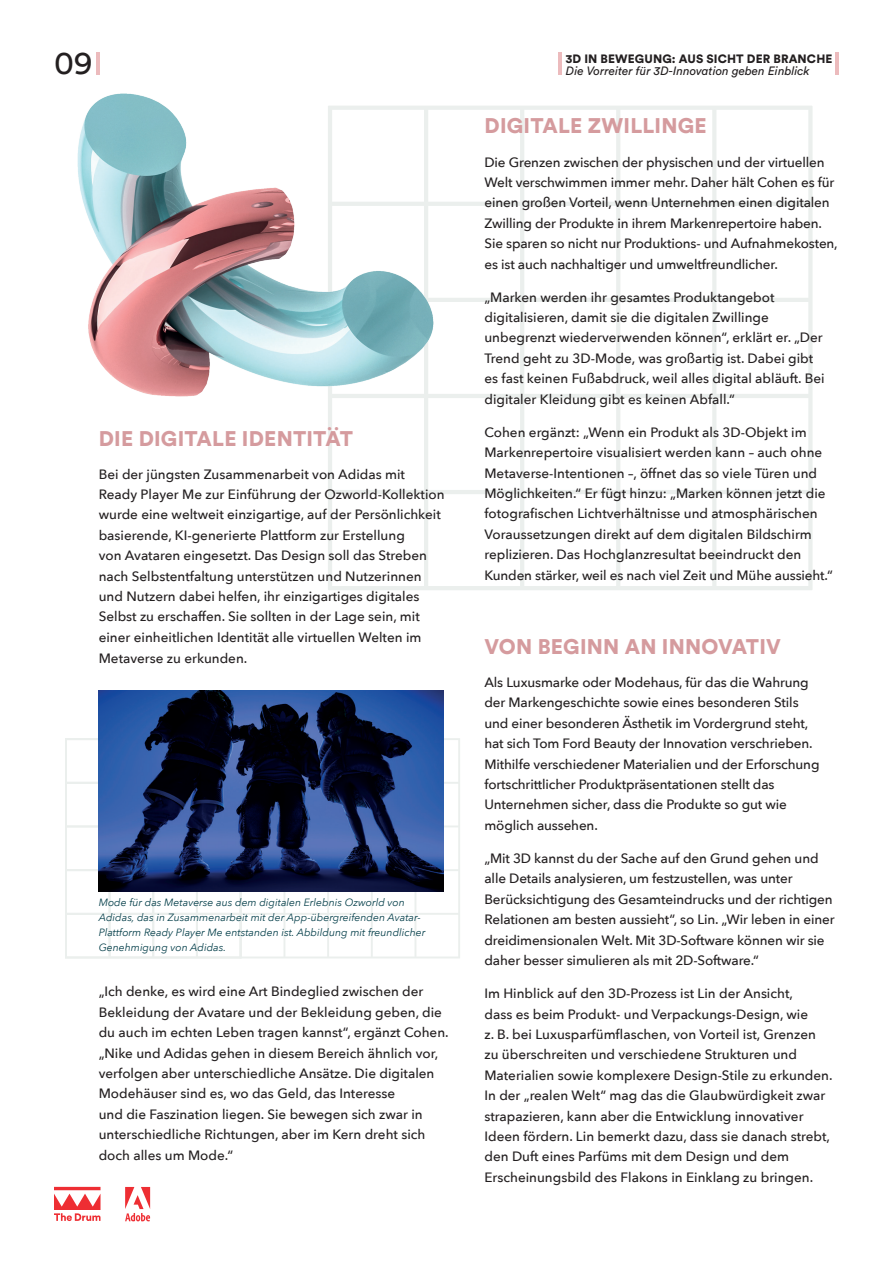
<style>
.page{position:relative;width:893px;height:1263px;background:#fff}
.page>*{position:absolute;margin:0;border:0;box-sizing:border-box;transform-origin:0 0}
.t1{font:32.4px "Circular Std";color:#231f20}
.t2{font:900 21px "Circular Std";letter-spacing:.01em;color:#d59b9e}
.t3{font:500 13.5px/20.4px "Avenir Next";color:#231f20}
.t4{font:italic 12px "Circular Std";color:#231f20}
.t5{font:900 12px "Circular Std";letter-spacing:.01em;color:#231f20}
.t6{font:italic 10.5px/15px "Avenir Next";color:#06404b}
</style>
<div class="page">
<svg style="left:65px;top:738px;width:175px;height:220px"></svg>
<svg style="left:240px;top:738px;width:220px;height:220px"></svg>
<svg style="left:328px;top:106px;width:484px;height:484px"></svg>
<svg style="left:54px;top:1187px;width:47px;height:34px"></svg>
<svg style="left:125px;top:1187px;width:25px;height:34px"></svg>
<hr style="left:836px;top:53px;width:3px;height:22px;background:#ecbbbd">
<hr style="left:97px;top:53px;width:3px;height:22px;background:#ecbbbd">
<hr style="left:558px;top:53px;width:3px;height:22px;background:#ecbbbd">
<img style="left:78px;top:94px;width:356px;height:302px">
<img style="left:99px;top:690px;width:344px;height:202px">
<h1 class="t1" style="left:54px;top:43px;width:40px">09</h1>
<p class="t5" style="left:566px;top:50px;width:268px">3D IN BEWEGUNG: AUS SICHT DER BRANCHE</p>
<p class="t4" style="left:566px;top:63px;width:245px">Die Vorreiter für 3D-Innovation geben Einblick</p>
<h2 class="t2" style="left:99px;top:424px;width:256px">DIE DIGITALE IDENTITÄT</h2>
<p class="t3" style="left:99px;top:463px;width:347px">Bei der jüngsten Zusammenarbeit von Adidas mit Ready Player Me zur Einführung der Ozworld-Kollektion wurde eine weltweit einzigartige, auf der Persönlichkeit basierende, KI-generierte Plattform zur Erstellung<br>von Avataren eingesetzt. Das Design soll das Streben nach Selbstentfaltung unterstützen und Nutzerinnen und Nutzern dabei helfen, ihr einzigartiges digitales Selbst zu erschaffen. Sie sollten in der Lage sein, mit einer einheitlichen Identität alle virtuellen Welten im Metaverse zu erkunden.</p>
<p class="t6" style="left:99px;top:895px;width:328px">Mode für das Metaverse aus dem digitalen Erlebnis Ozworld von Adidas, das in Zusammenarbeit mit der App-übergreifenden Avatar-Plattform Ready Player Me entstanden ist. Abbildung mit freundlicher Genehmigung von Adidas.</p>
<p class="t3" style="left:99px;top:981px;width:351px">„Ich denke, es wird eine Art Bindeglied zwischen der Bekleidung der Avatare und der Bekleidung geben, die du auch im echten Leben tragen kannst“, ergänzt Cohen. „Nike und Adidas gehen in diesem Bereich ähnlich vor, verfolgen aber unterschiedliche Ansätze. Die digitalen Modehäuser sind es, wo das Geld, das Interesse<br>und die Faszination liegen. Sie bewegen sich zwar in unterschiedliche Richtungen, aber im Kern dreht sich doch alles um Mode.“</p>
<h2 class="t2" style="left:485px;top:112px;width:224px">DIGITALE ZWILLINGE</h2>
<p class="t3" style="left:484px;top:151px;width:355px">Die Grenzen zwischen der physischen und der virtuellen Welt verschwimmen immer mehr. Daher hält Cohen es für einen großen Vorteil, wenn Unternehmen einen digitalen Zwilling der Produkte in ihrem Markenrepertoire haben.<br>Sie sparen so nicht nur Produktions- und Aufnahmekosten, es ist auch nachhaltiger und umweltfreundlicher.</p>
<p class="t3" style="left:484px;top:286px;width:342px">„Marken werden ihr gesamtes Produktangebot digitalisieren, damit sie die digitalen Zwillinge unbegrenzt wiederverwenden können“, erklärt er. „Der Trend geht zu 3D-Mode, was großartig ist. Dabei gibt es fast keinen Fußabdruck, weil alles digital abläuft. Bei digitaler Kleidung gibt es keinen Abfall.“</p>
<p class="t3" style="left:484px;top:421px;width:350px">Cohen ergänzt: „Wenn ein Produkt als 3D-Objekt im Markenrepertoire visualisiert werden kann – auch ohne Metaverse-Intentionen –, öffnet das so viele Türen und Möglichkeiten.“ Er fügt hinzu: „Marken können jetzt die fotografischen Lichtverhältnisse und atmosphärischen Voraussetzungen direkt auf dem digitalen Bildschirm replizieren. Das Hochglanzresultat beeindruckt den Kunden stärker, weil es nach viel Zeit und Mühe aussieht.“</p>
<h2 class="t2" style="left:485px;top:632px;width:298px">VON BEGINN AN INNOVATIV</h2>
<p class="t3" style="left:484px;top:672px;width:337px">Als Luxusmarke oder Modehaus, für das die Wahrung der Markengeschichte sowie eines besonderen Stils und einer besonderen Ästhetik im Vordergrund steht, hat sich Tom Ford Beauty der Innovation verschrieben.<br>Mithilfe verschiedener Materialien und der Erforschung fortschrittlicher Produktpräsentationen stellt das Unternehmen sicher, dass die Produkte so gut wie möglich aussehen.</p>
<p class="t3" style="left:484px;top:847px;width:352px">„Mit 3D kannst du der Sache auf den Grund gehen und alle Details analysieren, um festzustellen, was unter Berücksichtigung des Gesamteindrucks und der richtigen Relationen am besten aussieht“, so Lin. „Wir leben in einer dreidimensionalen Welt. Mit 3D-Software können wir sie daher besser simulieren als mit 2D-Software.“</p>
<p class="t3" style="left:484px;top:983px;width:350px">Im Hinblick auf den 3D-Prozess ist Lin der Ansicht,<br>dass es beim Produkt- und Verpackungs-Design, wie<br>z. B. bei Luxusparfümflaschen, von Vorteil ist, Grenzen zu überschreiten und verschiedene Strukturen und Materialien sowie komplexere Design-Stile zu erkunden.<br>In der „realen Welt“ mag das die Glaubwürdigkeit zwar strapazieren, kann aber die Entwicklung innovativer Ideen fördern. Lin bemerkt dazu, dass sie danach strebt, den Duft eines Parfüms mit dem Design und dem Erscheinungsbild des Flakons in Einklang zu bringen.</p>
</div>
